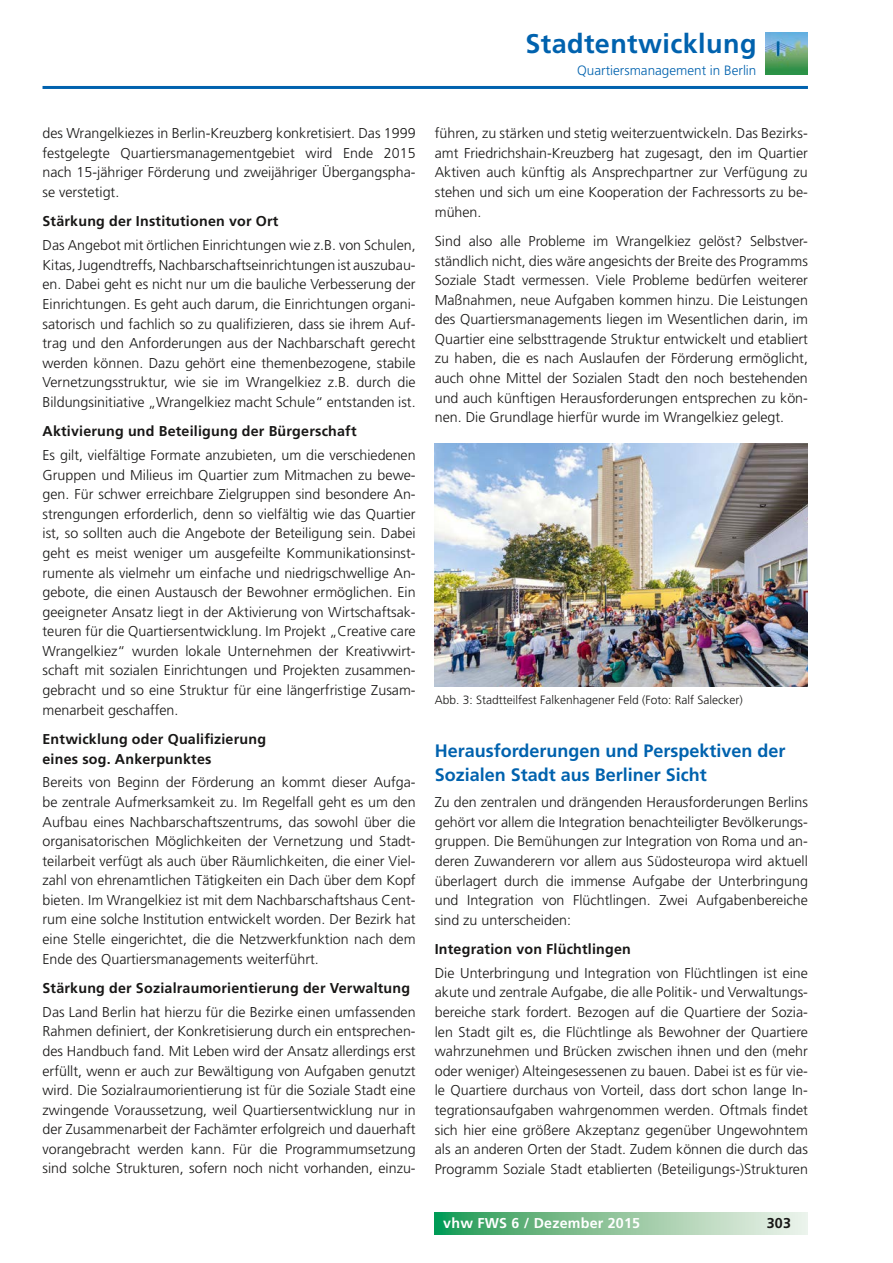
<style>
.page{position:relative;width:893px;height:1263px;background:#fff}
.page>*{position:absolute;margin:0;border:0;box-sizing:border-box;transform-origin:0 0}
.t1{font:700 27px "Frutiger LT";letter-spacing:.015em;color:#0062ae}
.t2{font:700 18px/24.2px "Frutiger LT";color:#0062ae}
.t3{font:300 14.25px/19.6px "Frutiger LT";color:#181716;text-align:justify}
.t4{font:700 14.25px/19.6px "Frutiger LT";letter-spacing:.015em;color:#181716}
.t5{font:700 14.25px "Frutiger LT";letter-spacing:.015em;color:#fff}
.t6{font:300 13.5px "Frutiger LT";color:#0062ae}
.t7{font:300 12px "Frutiger CE";color:#181716}
</style>
<div class="page">
<hr style="left:43px;top:86px;width:765px;height:3px;background:#0062ae">
<svg style="left:435px;top:1213px;width:373px;height:21px;background:#8ec69f"></svg>
<img style="left:766px;top:32px;width:42px;height:43px">
<img style="left:435px;top:443px;width:373px;height:243px">
<h1 class="t1" style="left:525px;top:28px;width:233px">Stadtentwicklung</h1>
<p class="t6" style="left:577px;top:62px;width:181px">Quartiersmanagement in Berlin</p>
<p class="t3" style="left:43px;top:124px;width:375px">des Wrangelkiezes in Berlin-Kreuzberg konkretisiert. Das 1999 festgelegte Quartiersmanagementgebiet wird Ende 2015 nach 15-jähriger Förderung und zweijähriger Übergangspha&shy;se verstetigt.</p>
<p class="t4" style="left:43px;top:212px;width:237px">Stärkung der Institutionen vor Ort</p>
<p class="t3" style="left:43px;top:236px;width:375px">Das Angebot mit örtlichen Einrichtungen wie z.B. von Schulen, Kitas, Jugendtreffs, Nachbarschaftseinrichtungen ist auszubau&shy;en. Dabei geht es nicht nur um die bauliche Verbesserung der Einrichtungen. Es geht auch darum, die Einrichtungen organi&shy;satorisch und fachlich so zu qualifizieren, dass sie ihrem Auf&shy;trag und den Anforderungen aus der Nachbarschaft gerecht werden können. Dazu gehört eine themenbezogene, stabile Vernetzungsstruktur, wie sie im Wrangelkiez z.B. durch die Bildungsinitiative „Wrangelkiez macht Schule“ entstanden ist.</p>
<p class="t4" style="left:43px;top:421px;width:316px">Aktivierung und Beteiligung der Bürgerschaft</p>
<p class="t3" style="left:43px;top:445px;width:375px">Es gilt, vielfältige Formate anzubieten, um die verschiedenen Gruppen und Milieus im Quartier zum Mitmachen zu bewe&shy;gen. Für schwer erreichbare Zielgruppen sind besondere An&shy;strengungen erforderlich, denn so vielfältig wie das Quartier ist, so sollten auch die Angebote der Beteiligung sein. Dabei geht es meist weniger um ausgefeilte Kommunikationsinst&shy;rumente als vielmehr um einfache und niedrigschwellige An&shy;gebote, die einen Austausch der Bewohner ermöglichen. Ein geeigneter Ansatz liegt in der Aktivierung von Wirtschaftsak&shy;teuren für die Quartiersentwicklung. Im Projekt „Creative care Wrangelkiez“ wurden lokale Unternehmen der Kreativwirt&shy;schaft mit sozialen Einrichtungen und Projekten zusammen&shy;gebracht und so eine Struktur für eine längerfristige Zusam&shy;menarbeit geschaffen.</p>
<p class="t4" style="left:43px;top:729px;width:225px">Entwicklung oder Qualifizierung eines sog. Ankerpunktes</p>
<p class="t3" style="left:43px;top:773px;width:375px">Bereits von Beginn der Förderung an kommt dieser Aufga&shy;be zentrale Aufmerksamkeit zu. Im Regelfall geht es um den Aufbau eines Nachbarschaftszentrums, das sowohl über die organisatorischen Möglichkeiten der Vernetzung und Stadt&shy;teilarbeit verfügt als auch über Räumlichkeiten, die einer Viel&shy;zahl von ehrenamtlichen Tätigkeiten ein Dach über dem Kopf bieten. Im Wrangelkiez ist mit dem Nachbarschaftshaus Cent&shy;rum eine solche Institution entwickelt worden. Der Bezirk hat eine Stelle eingerichtet, die die Netzwerkfunktion nach dem Ende des Quartiersmanagements weiterführt.</p>
<p class="t4" style="left:43px;top:978px;width:369px">Stärkung der Sozialraumorientierung der Verwaltung</p>
<p class="t3" style="left:43px;top:1002px;width:375px">Das Land Berlin hat hierzu für die Bezirke einen umfassenden Rahmen definiert, der Konkretisierung durch ein entsprechen&shy;des Handbuch fand. Mit Leben wird der Ansatz allerdings erst erfüllt, wenn er auch zur Bewältigung von Aufgaben genutzt wird. Die Sozialraumorientierung ist für die Soziale Stadt eine zwingende Voraussetzung, weil Quartiersentwicklung nur in der Zusammenarbeit der Fachämter erfolgreich und dauerhaft vorangebracht werden kann. Für die Programmumsetzung sind solche Strukturen, sofern noch nicht vorhanden, einzu-</p>
<p class="t3" style="left:435px;top:124px;width:375px">führen, zu stärken und stetig weiterzuentwickeln. Das Bezirks&shy;amt Friedrichshain-Kreuzberg hat zugesagt, den im Quartier Aktiven auch künftig als Ansprechpartner zur Verfügung zu stehen und sich um eine Kooperation der Fachressorts zu be&shy;mühen.</p>
<p class="t3" style="left:435px;top:231px;width:375px">Sind also alle Probleme im Wrangelkiez gelöst? Selbstver&shy;ständlich nicht, dies wäre angesichts der Breite des Programms Soziale Stadt vermessen. Viele Probleme bedürfen weiterer Maßnahmen, neue Aufgaben kommen hinzu. Die Leistungen des Quartiersmanagements liegen im Wesentlichen darin, im Quartier eine selbsttragende Struktur entwickelt und etabliert zu haben, die es nach Auslaufen der Förderung ermöglicht, auch ohne Mittel der Sozialen Stadt den noch bestehenden und auch künftigen Herausforderungen entsprechen zu kön&shy;nen. Die Grundlage hierfür wurde im Wrangelkiez gelegt.</p>
<p class="t7" style="left:435px;top:693px;width:310px">Abb. 3: Stadtteilfest Falkenhagener Feld (Foto: Ralf Salecker)</p>
<p class="t2" style="left:435px;top:739px;width:352px">Herausforderungen und Perspektiven der<br>Sozialen Stadt aus Berliner Sicht</p>
<p class="t3" style="left:435px;top:793px;width:375px">Zu den zentralen und drängenden Herausforderungen Berlins gehört vor allem die Integration benachteiligter Bevölkerungs&shy;gruppen. Die Bemühungen zur Integration von Roma und an&shy;deren Zuwanderern vor allem aus Südosteuropa wird aktuell überlagert durch die immense Aufgabe der Unterbringung und Integration von Flüchtlingen. Zwei Aufgabenbereiche sind zu unterscheiden:</p>
<p class="t4" style="left:435px;top:939px;width:198px">Integration von Flüchtlingen</p>
<p class="t3" style="left:435px;top:963px;width:375px">Die Unterbringung und Integration von Flüchtlingen ist eine akute und zentrale Aufgabe, die alle Politik- und Verwaltungs&shy;bereiche stark fordert. Bezogen auf die Quartiere der Sozia&shy;len Stadt gilt es, die Flüchtlinge als Bewohner der Quartiere wahrzunehmen und Brücken zwischen ihnen und den (mehr oder weniger) Alteingesessenen zu bauen. Dabei ist es für vie&shy;le Quartiere durchaus von Vorteil, dass dort schon lange In&shy;tegrationsaufgaben wahrgenommen werden. Oftmals findet sich hier eine größere Akzeptanz gegenüber Ungewohntem als an anderen Orten der Stadt. Zudem können die durch das Programm Soziale Stadt etablierten (Beteiligungs-)Strukturen</p>
<p class="t5" style="left:443px;top:1215px;width:198px">vhw FWS 6 / Dezember 2015</p>
<p class="t4" style="left:767px;top:1213px;width:26px">303</p>
</div>
